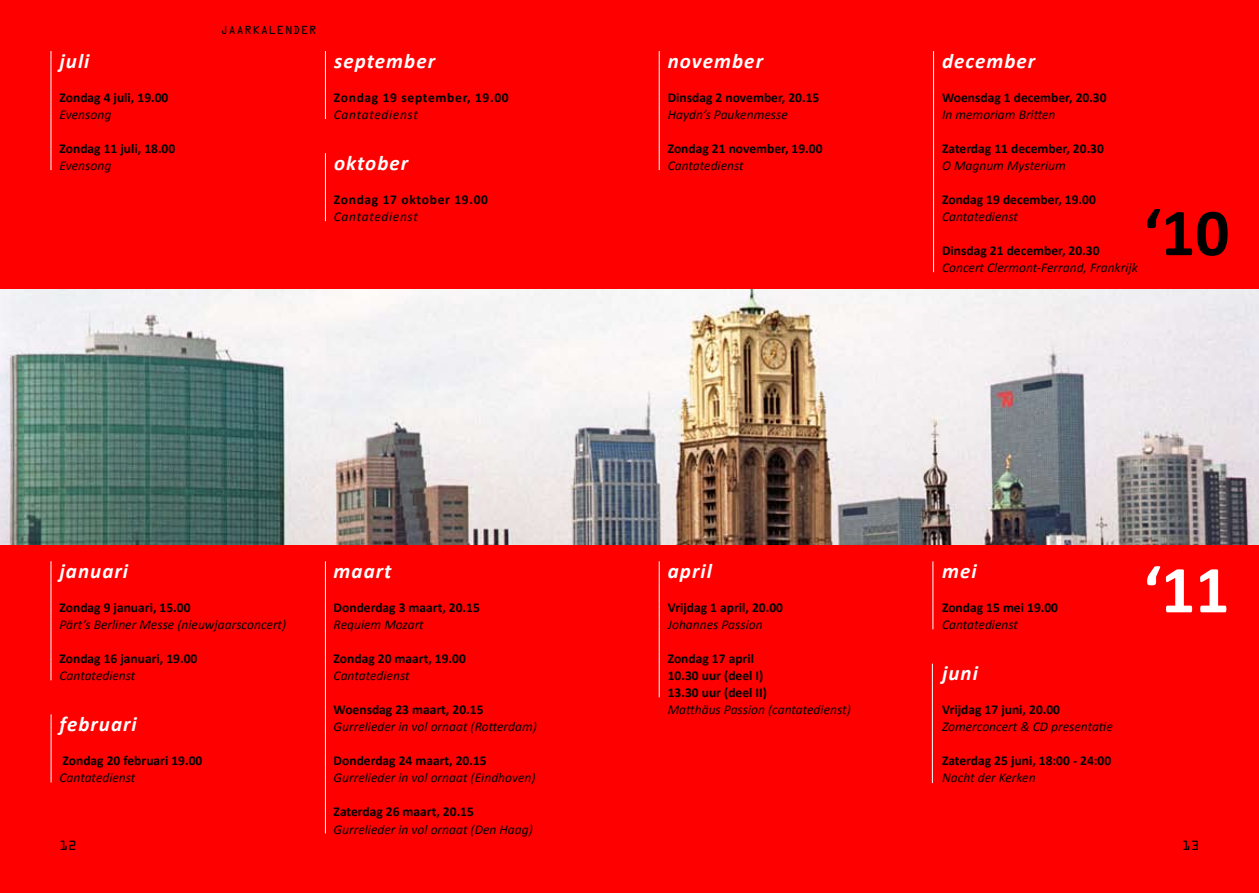
<style>
.page{position:relative;width:1259px;height:893px;background:#f00}
.page>*{position:absolute;margin:0;border:0;box-sizing:border-box;transform-origin:0 0}
.t1{font:700 67.5px "Calibri";color:#000}
.t2{font:700 67.5px "Calibri";color:#fff}
.t3{font:italic 700 21px "Calibri";letter-spacing:.05em;color:#fff}
.t4{font:700 13.5px/17px "Calibri";color:#000}
.t5{font:italic 13.5px "Calibri";color:#000}
.t6{font:700 13.5px "Calibri";letter-spacing:.05em;color:#000}
.t7{font:italic 13.5px "Calibri";letter-spacing:.05em;color:#000}
.t8{font:12px "OCRA Std";color:#000}
.t9{font:10.5px "OCRA Std";letter-spacing:.05em;color:#000}
</style>
<div class="page">
<hr style="left:51px;top:51px;width:1px;height:119px;background:#fff">
<hr style="left:325px;top:51px;width:1px;height:68px;background:#fff">
<hr style="left:325px;top:561px;width:1px;height:272px;background:#fff">
<hr style="left:51px;top:561px;width:1px;height:119px;background:#fff">
<hr style="left:659px;top:561px;width:1px;height:136px;background:#fff">
<hr style="left:932px;top:561px;width:1px;height:68px;background:#fff">
<hr style="left:932px;top:664px;width:1px;height:119px;background:#fff">
<hr style="left:933px;top:51px;width:1px;height:221px;background:#fff">
<hr style="left:659px;top:51px;width:1px;height:119px;background:#fff">
<img style="left:0;top:289px;width:1259px;height:255px">
<hr style="left:51px;top:714px;width:1px;height:68px;background:#fff">
<hr style="left:325px;top:153px;width:1px;height:68px;background:#fff">
<h2 class="t3" style="left:60px;top:48px;width:31px">juli</h2>
<p class="t4" style="left:60px;top:88px;width:110px">Zondag 4 juli, 19.00</p>
<p class="t5" style="left:60px;top:106px;width:53px">Evensong</p>
<p class="t4" style="left:60px;top:139px;width:117px">Zondag 11 juli, 18.00</p>
<p class="t5" style="left:60px;top:157px;width:53px">Evensong</p>
<p class="t9" style="left:220px;top:25px;width:98px">JAARKALENDER</p>
<h2 class="t3" style="left:334px;top:48px;width:103px">september</h2>
<p class="t6" style="left:334px;top:89px;width:176px">Zondag 19 september, 19.00</p>
<p class="t7" style="left:334px;top:106px;width:86px">Cantatedienst</p>
<h2 class="t3" style="left:334px;top:150px;width:76px">oktober</h2>
<p class="t6" style="left:334px;top:191px;width:156px">Zondag 17 oktober 19.00</p>
<p class="t7" style="left:334px;top:208px;width:86px">Cantatedienst</p>
<h2 class="t3" style="left:668px;top:48px;width:97px">november</h2>
<p class="t4" style="left:668px;top:88px;width:153px">Dinsdag 2 november, 20.15</p>
<p class="t5" style="left:668px;top:106px;width:121px">Haydn’s Paukenmesse</p>
<p class="t4" style="left:668px;top:139px;width:156px">Zondag 21 november, 19.00</p>
<p class="t5" style="left:668px;top:157px;width:77px">Cantatedienst</p>
<h2 class="t3" style="left:942px;top:48px;width:95px">december</h2>
<p class="t4" style="left:942px;top:88px;width:166px">Woensdag 1 december, 20.30</p>
<p class="t5" style="left:942px;top:106px;width:115px">In memoriam Britten</p>
<p class="t4" style="left:942px;top:139px;width:163px">Zaterdag 11 december, 20.30</p>
<p class="t5" style="left:942px;top:157px;width:125px">O Magnum Mysterium</p>
<p class="t4" style="left:942px;top:191px;width:155px">Zondag 19 december, 19.00</p>
<p class="t5" style="left:942px;top:208px;width:77px">Cantatedienst</p>
<p class="t4" style="left:942px;top:242px;width:159px">Dinsdag 21 december, 20.30</p>
<p class="t5" style="left:942px;top:259px;width:197px">Concert Clermont-Ferrand, Frankrijk</p>
<h1 class="t1" style="left:1143px;top:191px;width:87px">‘10</h1>
<h2 class="t3" style="left:60px;top:558px;width:70px">januari</h2>
<p class="t4" style="left:60px;top:599px;width:132px">Zondag 9 januari, 15.00</p>
<p class="t5" style="left:60px;top:616px;width:228px">Pärt’s Berliner Messe (nieuwjaarsconcert)</p>
<p class="t4" style="left:60px;top:650px;width:139px">Zondag 16 januari, 19.00</p>
<p class="t5" style="left:60px;top:667px;width:77px">Cantatedienst</p>
<h2 class="t3" style="left:60px;top:711px;width:79px">februari</h2>
<p class="t4" style="left:63px;top:752px;width:141px">Zondag 20 februari 19.00</p>
<p class="t5" style="left:60px;top:770px;width:77px">Cantatedienst</p>
<h2 class="t3" style="left:334px;top:558px;width:59px">maart</h2>
<h2 class="t3" style="left:668px;top:558px;width:46px">april</h2>
<p class="t4" style="left:334px;top:599px;width:148px">Donderdag 3 maart, 20.15</p>
<p class="t5" style="left:334px;top:616px;width:92px">Requiem Mozart</p>
<p class="t4" style="left:334px;top:650px;width:134px">Zondag 20 maart, 19.00</p>
<p class="t5" style="left:334px;top:667px;width:77px">Cantatedienst</p>
<p class="t4" style="left:334px;top:701px;width:151px">Woensdag 23 maart, 20.15</p>
<p class="t5" style="left:334px;top:719px;width:205px">Gurrelieder in vol ornaat (Rotterdam)</p>
<p class="t4" style="left:334px;top:752px;width:155px">Donderdag 24 maart, 20.15</p>
<p class="t5" style="left:334px;top:770px;width:203px">Gurrelieder in vol ornaat (Eindhoven)</p>
<p class="t4" style="left:334px;top:803px;width:142px">Zaterdag 26 maart, 20.15</p>
<p class="t5" style="left:334px;top:821px;width:201px">Gurrelieder in vol ornaat (Den Haag)</p>
<p class="t4" style="left:668px;top:599px;width:117px">Vrijdag 1 april, 20.00</p>
<p class="t5" style="left:668px;top:616px;width:96px">Johannes Passion</p>
<p class="t4" style="left:668px;top:650px;width:101px">Zondag 17 april<br>10.30 uur (deel I)<br>13.30 uur (deel II)</p>
<p class="t5" style="left:668px;top:701px;width:184px">Matthäus Passion (cantatedienst)</p>
<h2 class="t3" style="left:942px;top:558px;width:36px">mei</h2>
<p class="t4" style="left:942px;top:599px;width:118px">Zondag 15 mei 19.00</p>
<p class="t5" style="left:942px;top:616px;width:77px">Cantatedienst</p>
<h2 class="t3" style="left:942px;top:660px;width:37px">juni</h2>
<p class="t4" style="left:942px;top:701px;width:120px">Vrijdag 17 juni, 20.00</p>
<p class="t5" style="left:942px;top:718px;width:172px">Zomerconcert &amp; CD presentatie</p>
<p class="t4" style="left:942px;top:752px;width:171px">Zaterdag 25 juni, 18:00 - 24:00</p>
<p class="t5" style="left:942px;top:770px;width:95px">Nacht der Kerken</p>
<h1 class="t2" style="left:1143px;top:548px;width:87px">‘11</h1>
<p class="t8" style="left:60px;top:841px;width:19px">12</p>
<p class="t8" style="left:1182px;top:841px;width:19px">13</p>
</div>
